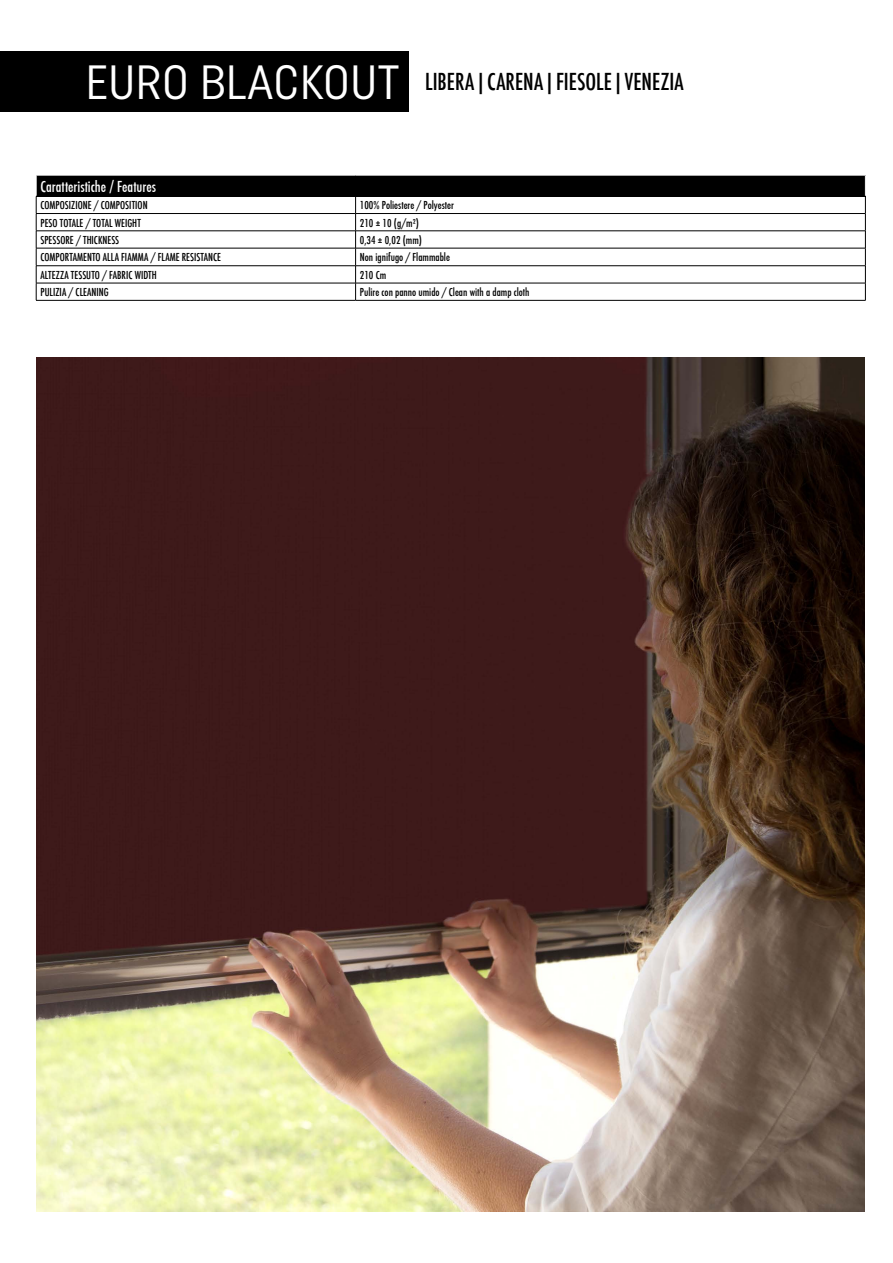
<style>
.page{position:relative;width:893px;height:1263px;background:#fff}
.page>*{position:absolute;margin:0;border:0;box-sizing:border-box;transform-origin:0 0}
.t1{font:500 25.5px "Futura Con";color:#000}
.t2{font:500 16.5px "Futura Con";color:#fdfdfd}
.t3{font:500 12px "Futura Con";color:#000}
.s1{font-family:"Uniform Condensed";font-weight:400;font-size:48px;color:#fff}
.s2{font-family:"Futura BT";font-stretch:condensed}
</style>
<div class="page">
<div style="left:0;top:51px;width:408px;height:60px;background:#000"></div>
<img style="left:36px;top:357px;width:828px;height:855px">
<div style="left:36px;top:175px;width:829px;height:21px;background:#000"></div>
<hr style="left:36px;top:175px;width:320px;height:1px;background:#fff">
<hr style="left:356px;top:175px;width:510px;height:1px;background:#fff">
<svg style="left:355px;top:197px;width:1px;height:103px"></svg>
<hr style="left:36px;top:196px;width:320px;height:1px;background:#000">
<hr style="left:356px;top:196px;width:510px;height:1px;background:#000">
<hr style="left:36px;top:231px;width:320px;height:1px;background:#000">
<hr style="left:356px;top:231px;width:510px;height:1px;background:#000">
<hr style="left:36px;top:248px;width:320px;height:1px;background:#000">
<hr style="left:356px;top:248px;width:510px;height:1px;background:#000">
<hr style="left:36px;top:265px;width:320px;height:1px;background:#000">
<hr style="left:356px;top:265px;width:510px;height:1px;background:#000">
<hr style="left:36px;top:283px;width:320px;height:1px;background:#000">
<hr style="left:356px;top:283px;width:510px;height:1px;background:#000">
<svg style="left:865px;top:175px;width:1px;height:125px"></svg>
<hr style="left:36px;top:300px;width:320px;height:1px;background:#000">
<hr style="left:356px;top:300px;width:510px;height:1px;background:#000">
<svg style="left:36px;top:175px;width:1px;height:125px"></svg>
<hr style="left:36px;top:213px;width:320px;height:1px;background:#000">
<hr style="left:356px;top:213px;width:509px;height:1px;background:#000">
<h1 class="t1" style="left:85px;top:66px;width:600px"><span class="s1">EURO BLACKOUT</span> LIBERA|CARENA|FIESOLE|VENEZIA</h1>
<h2 class="t2" style="left:40px;top:176px;width:117px">Caratteristiche <span class="s2">/</span> Features</h2>
<p class="t3" style="left:40px;top:198px;width:109px">COMPOSIZIONE / COMPOSITION</p>
<p class="t3" style="left:360px;top:198px;width:96px">100% Poliestere / Polyester</p>
<p class="t3" style="left:40px;top:215px;width:102px">PESO TOTALE / TOTAL WEIGHT</p>
<p class="t3" style="left:360px;top:215px;width:60px">210 ± 10 (g/m²)</p>
<p class="t3" style="left:40px;top:233px;width:80px">SPESSORE / THICKNESS</p>
<p class="t3" style="left:360px;top:233px;width:64px">0,34 ± 0,02 (mm)</p>
<p class="t3" style="left:40px;top:250px;width:182px">COMPORTAMENTO ALLA FIAMMA / FLAME RESISTANCE</p>
<p class="t3" style="left:360px;top:250px;width:92px">Non ignifugo / Flammable</p>
<p class="t3" style="left:40px;top:267px;width:118px">ALTEZZA TESSUTO / FABRIC WIDTH</p>
<p class="t3" style="left:360px;top:267px;width:28px">210 Cm</p>
<p class="t3" style="left:40px;top:285px;width:70px">PULIZIA / CLEANING</p>
<p class="t3" style="left:360px;top:285px;width:171px">Pulire con panno umido / Clean with a damp cloth</p>
</div>
